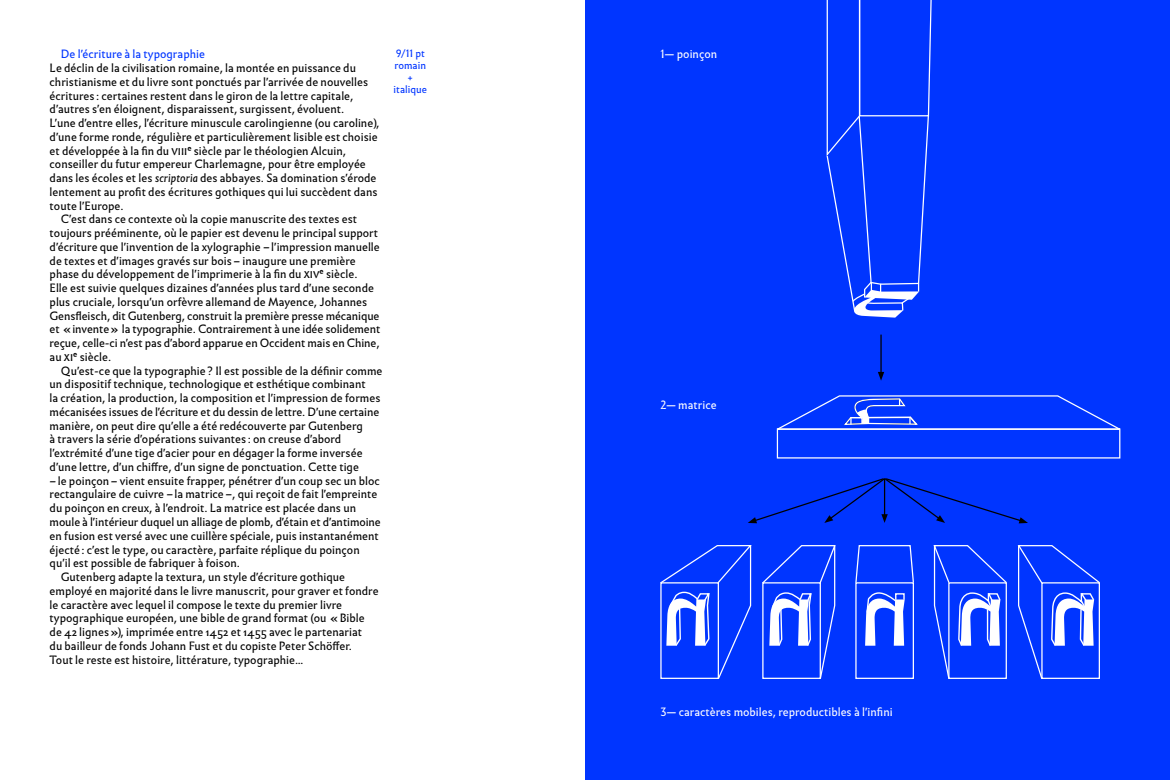
<style>
.page{position:relative;width:1170px;height:780px;background:#fff}
.page>*{position:absolute;margin:0;border:0;box-sizing:border-box;transform-origin:0 0}
.t1{font:11.25px "Infini";color:#000}
.t2{font:11.25px "Infini";color:#fff}
.t3{font:11.25px "Infini";color:#0035ff}
.t4{font:10px/12px "Infini";color:#0035ff;text-align:center}
.s1{font-style:italic}
</style>
<div class="page">
<div style="left:585px;top:0;width:584px;height:780px;background:#0035ff"></div>
<hr style="left:880px;top:334px;width:1px;height:40px;background:#000">
<svg style="left:878px;top:372px;width:6px;height:8px"></svg>
<svg style="left:826px;top:0;width:106px;height:318px"></svg>
<svg style="left:776px;top:395px;width:345px;height:35px"></svg>
<svg style="left:660px;top:478px;width:440px;height:201px"></svg>
<p class="t4" style="left:393px;top:47px;width:35px">9/11 pt romain + italique</p>
<p class="t3" style="left:61px;top:46px;width:146px">De l'écriture à la typographie</p>
<p class="t2" style="left:660px;top:46px;width:58px">1— poinçon</p>
<p class="t1" style="left:50px;top:59px;width:308px">Le déclin de la civilisation romaine, la montée en puissance du</p>
<p class="t1" style="left:50px;top:73px;width:320px">christianisme et du livre sont ponctués par l'arrivée de nouvelles</p>
<p class="t1" style="left:50px;top:87px;width:305px">écritures : certaines restent dans le giron de la lettre capitale,</p>
<p class="t1" style="left:50px;top:101px;width:296px">d'autres s'en éloignent, disparaissent, surgissent, évoluent.</p>
<p class="t1" style="left:50px;top:114px;width:331px">L'une d'entre elles, l'écriture minuscule carolingienne (ou caroline),</p>
<p class="t1" style="left:50px;top:128px;width:329px">d'une forme ronde, régulière et particulièrement lisible est choisie</p>
<p class="t1" style="left:50px;top:142px;width:298px">et développée à la fin du viiie siècle par le théologien Alcuin,</p>
<p class="t1" style="left:50px;top:156px;width:318px">conseiller du futur empereur Charlemagne, pour être employée</p>
<p class="t1" style="left:50px;top:169px;width:328px">dans les écoles et les <span class="s1">scriptoria</span> des abbayes. Sa domination s'érode</p>
<p class="t1" style="left:50px;top:183px;width:329px">lentement au profit des écritures gothiques qui lui succèdent dans</p>
<p class="t1" style="left:50px;top:197px;width:75px">toute l'Europe.</p>
<p class="t1" style="left:61px;top:211px;width:298px">C'est dans ce contexte où la copie manuscrite des textes est</p>
<p class="t1" style="left:50px;top:224px;width:330px">toujours prééminente, où le papier est devenu le principal support</p>
<p class="t1" style="left:50px;top:238px;width:332px">d'écriture que l'invention de la xylographie –l'impression manuelle</p>
<p class="t1" style="left:50px;top:252px;width:307px">de textes et d'images gravés sur bois– inaugure une première</p>
<p class="t1" style="left:50px;top:266px;width:309px">phase du développement de l'imprimerie à la fin du xive siècle.</p>
<p class="t1" style="left:50px;top:279px;width:326px">Elle est suivie quelques dizaines d'années plus tard d'une seconde</p>
<p class="t1" style="left:50px;top:293px;width:319px">plus cruciale, lorsqu'un orfèvre allemand de Mayence, Johannes</p>
<p class="t1" style="left:50px;top:307px;width:331px">Gensfleisch, dit Gutenberg, construit la première presse mécanique</p>
<p class="t1" style="left:50px;top:321px;width:332px">et «invente» la typographie. Contrairement à une idée solidement</p>
<p class="t1" style="left:50px;top:334px;width:331px">reçue, celle-ci n'est pas d'abord apparue en Occident mais en Chine,</p>
<p class="t1" style="left:50px;top:348px;width:63px">au xie siècle.</p>
<p class="t1" style="left:61px;top:362px;width:323px">Qu'est-ce que la typographie? Il est possible de la définir comme</p>
<p class="t1" style="left:50px;top:376px;width:318px">un dispositif technique, technologique et esthétique combinant</p>
<p class="t1" style="left:50px;top:389px;width:332px">la création, la production, la composition et l'impression de formes</p>
<p class="t1" style="left:50px;top:403px;width:331px">mécanisées issues de l'écriture et du dessin de lettre. D'une certaine</p>
<p class="t1" style="left:50px;top:417px;width:315px">manière, on peut dire qu'elle a été redécouverte par Gutenberg</p>
<p class="t1" style="left:50px;top:431px;width:293px">à travers la série d'opérations suivantes : on creuse d'abord</p>
<p class="t1" style="left:50px;top:444px;width:314px">l'extrémité d'une tige d'acier pour en dégager la forme inversée</p>
<p class="t1" style="left:50px;top:458px;width:311px">d'une lettre, d'un chiffre, d'un signe de ponctuation. Cette tige</p>
<p class="t1" style="left:50px;top:472px;width:332px">–le poinçon– vient ensuite frapper, pénétrer d'un coup sec un bloc</p>
<p class="t1" style="left:50px;top:486px;width:329px">rectangulaire de cuivre –la matrice–, qui reçoit de fait l'empreinte</p>
<p class="t1" style="left:50px;top:499px;width:308px">du poinçon en creux, à l'endroit. La matrice est placée dans un</p>
<p class="t1" style="left:50px;top:513px;width:333px">moule à l'intérieur duquel un alliage de plomb, d'étain et d'antimoine</p>
<p class="t1" style="left:50px;top:527px;width:331px">en fusion est versé avec une cuillère spéciale, puis instantanément</p>
<p class="t1" style="left:50px;top:541px;width:311px">éjecté: c'est le type, ou caractère, parfaite réplique du poinçon</p>
<p class="t1" style="left:50px;top:554px;width:192px">qu'il est possible de fabriquer à foison.</p>
<p class="t1" style="left:61px;top:568px;width:286px">Gutenberg adapte la textura, un style d'écriture gothique</p>
<p class="t1" style="left:50px;top:582px;width:330px">employé en majorité dans le livre manuscrit, pour graver et fondre</p>
<p class="t1" style="left:50px;top:596px;width:294px">le caractère avec lequel il compose le texte du premier livre</p>
<p class="t1" style="left:50px;top:609px;width:316px">typographique européen, une bible de grand format (ou « Bible</p>
<p class="t1" style="left:50px;top:623px;width:314px">de 42 lignes»), imprimée entre 1452 et 1455 avec le partenariat</p>
<p class="t1" style="left:50px;top:637px;width:304px">du bailleur de fonds Johann Fust et du copiste Peter Schöffer.</p>
<p class="t1" style="left:50px;top:651px;width:255px">Tout le reste est histoire, littérature, typographie…</p>
<p class="t2" style="left:660px;top:396px;width:58px">2— matrice</p>
<p class="t2" style="left:660px;top:703px;width:234px">3— caractères mobiles, reproductibles à l'infini</p>
</div>
